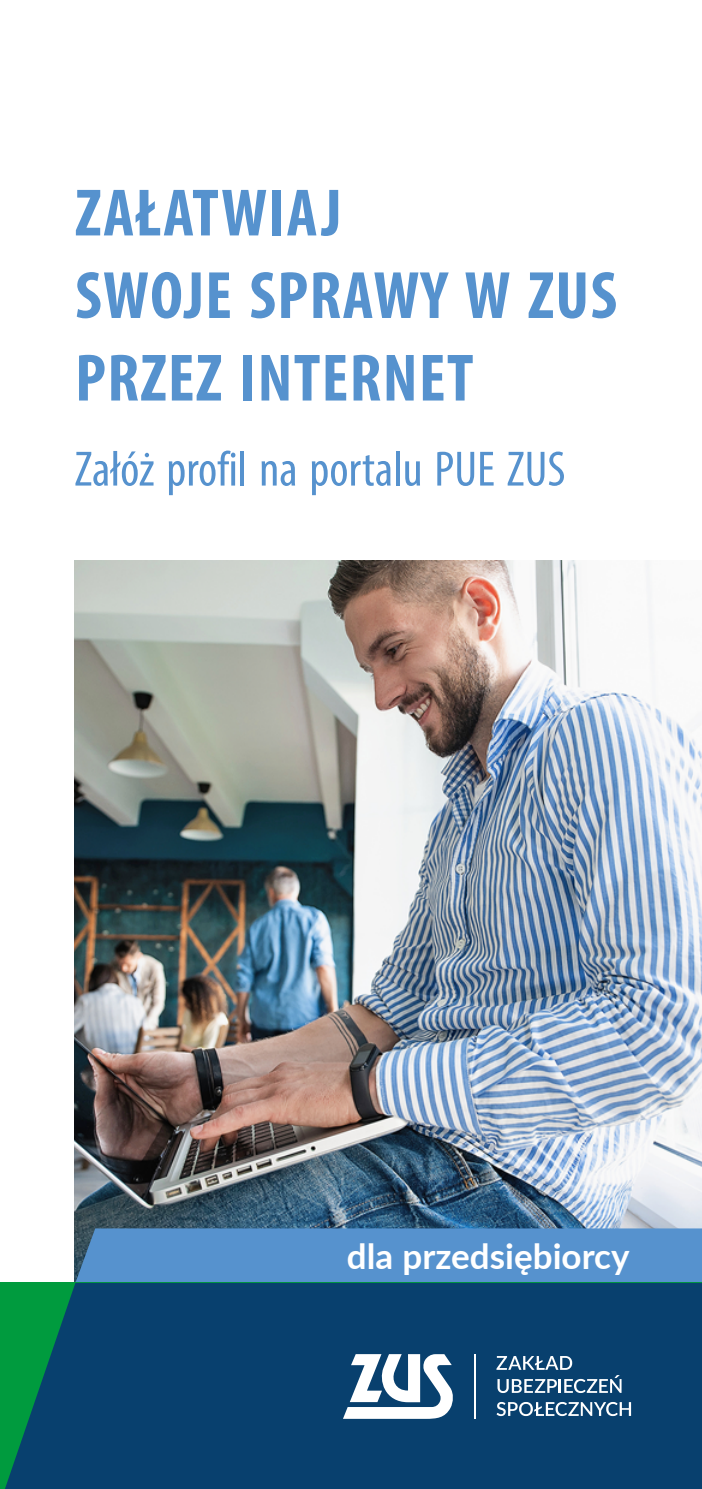
<style>
.page{position:relative;width:702px;height:1489px;background:#fff}
.page>*{position:absolute;margin:0;border:0;box-sizing:border-box;transform-origin:0 0}
.TYTUŁ{font:700 condensed 67.5px/82.5px "Myriad Pro";letter-spacing:.02em;color:#5692ce}
.TYTUŁ_B{font:condensed 50px "Myriad Pro";color:#5692ce}
.TYTUŁ_C{font:700 35px "Lato";color:#fff}
</style>
<div class="page">
<img style="left:74px;top:560px;width:628px;height:722px">
<div style="left:75px;top:1228px;width:627px;height:54px;background:#5692ce"></div>
<div style="left:5px;top:1282px;width:697px;height:206px;background:#08406e"></div>
<svg style="left:496px;top:1355px;width:125px;height:37px;background:#3f6a8e"></svg>
<svg style="left:496px;top:1401px;width:135px;height:14px"></svg>
<svg style="left:343px;top:1353px;width:111px;height:65px"></svg>
<hr style="left:474px;top:1353px;width:2px;height:65px;background:#fff">
<h1 class="TYTUŁ" style="left:75px;top:170px;width:543px">ZAŁATWIAJ<br>SWOJE SPRAWY W ZUS<br>PRZEZ INTERNET</h1>
<h1 class="TYTUŁ_B" style="left:74px;top:439px;width:492px">Załóż profil na portalu PUE ZUS</h1>
<h1 class="TYTUŁ_C" style="left:347px;top:1230px;width:284px">dla przedsiębiorcy</h1>
</div>
